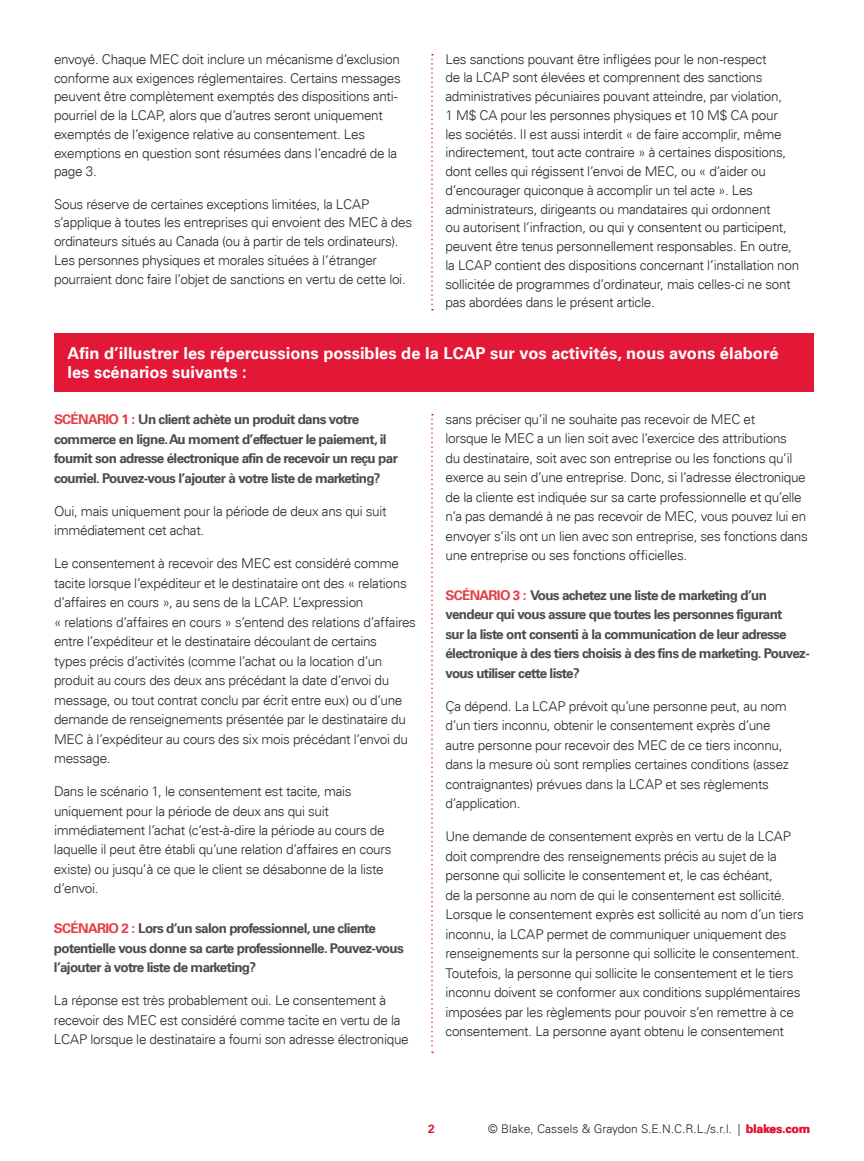
<style>
.page{position:relative;width:864px;height:1161px;background:#fff}
.page>*{position:absolute;margin:0;border:0;box-sizing:border-box;transform-origin:0 0}
.t1{font:700 16.5px/18.8px "Univers 65";color:#fff}
.t2{font:300 13.5px/19.5px "Univers";letter-spacing:-.02em;color:#292829}
.t3{font:700 13.5px/19.5px "Univers 65";letter-spacing:-.05em;color:#4c4c4e}
.t4{font:300 12px "Univers 45";color:#292829}
.t5{font:700 12px "Univers 65";color:#e31837}
.s1{color:#e53d44}
.s2{font-family:"Univers 65";font-weight:700;color:#e31837}
</style>
<div class="page">
<div style="left:54px;top:333px;width:759px;height:58px;background:#e31837"></div>
<svg style="left:431px;top:54px;width:2px;height:256px"></svg>
<svg style="left:431px;top:414px;width:2px;height:639px"></svg>
<p class="t2" style="left:54px;top:50px;width:348px;line-height:18.8px">envoyé. Chaque MEC doit inclure un mécanisme d’exclusion conforme aux exigences réglementaires. Certains messages peuvent être complètement exemptés des dispositions anti&shy;pourriel de la LCAP, alors que d’autres seront uniquement exemptés de l’exigence relative au consentement. Les exemptions en question sont résumées dans l’encadré de la page 3.</p>
<p class="t2" style="left:54px;top:194px;width:360px;line-height:18.8px">Sous réserve de certaines exceptions limitées, la LCAP s’applique à toutes les entreprises qui envoient des MEC à des ordinateurs situés au Canada (ou à partir de tels ordinateurs).<br>Les personnes physiques et morales situées à l’étranger pourraient donc faire l’objet de sanctions en vertu de cette loi.</p>
<p class="t2" style="left:445px;top:49px;width:355px;line-height:18.8px">Les sanctions pouvant être infligées pour le non-respect<br>de la LCAP sont élevées et comprennent des sanctions administratives pécuniaires pouvant atteindre, par violation,<br>1 M$ CA pour les personnes physiques et 10 M$ CA pour<br>les sociétés. Il est aussi interdit « de faire accomplir, même indirectement, tout acte contraire » à certaines dispositions, dont celles qui régissent l’envoi de MEC, ou « d’aider ou d’encourager quiconque à accomplir un tel acte ». Les administrateurs, dirigeants ou mandataires qui ordonnent<br>ou autorisent l’infraction, ou qui y consentent ou participent, peuvent être tenus personnellement responsables. En outre, la LCAP contient des dispositions concernant l’installation non sollicitée de programmes d’ordinateur, mais celles-ci ne sont pas abordées dans le présent article.</p>
<p class="t1" style="left:68px;top:344px;width:713px">Afin d’illustrer les répercussions possibles de la LCAP sur vos activités, nous avons élaboré les scénarios suivants :</p>
<p class="t3" style="left:54px;top:410px;width:345px"><span class="s1">SCÉNARIO 1 :</span> Un client achète un produit dans votre commerce en ligne. Au moment d’effectuer le paiement, il fournit son adresse électronique afin de recevoir un reçu par courriel. Pouvez-vous l’ajouter à votre liste de marketing?</p>
<p class="t2" style="left:54px;top:501px;width:334px">Oui, mais uniquement pour la période de deux ans qui suit immédiatement cet achat.</p>
<p class="t2" style="left:54px;top:554px;width:364px">Le consentement à recevoir des MEC est considéré comme tacite lorsque l’expéditeur et le destinataire ont des « relations d’affaires en cours », au sens de la LCAP. L’expression<br>« relations d’affaires en cours » s’entend des relations d’affaires entre l’expéditeur et le destinataire découlant de certains<br>types précis d’activités (comme l’achat ou la location d’un produit au cours des deux ans précédant la date d’envoi du message, ou tout contrat conclu par écrit entre eux) ou d’une demande de renseignements présentée par le destinataire du MEC à l’expéditeur au cours des six mois précédant l’envoi du message.</p>
<p class="t2" style="left:54px;top:781px;width:339px">Dans le scénario 1, le consentement est tacite, mais uniquement pour la période de deux ans qui suit immédiatement l’achat (c’est-à-dire la période au cours de laquelle il peut être établi qu’une relation d’affaires en cours existe) ou jusqu’à ce que le client se désabonne de la liste d’envoi.</p>
<p class="t3" style="left:54px;top:919px;width:351px"><span class="s1">SCÉNARIO 2 :</span> Lors d’un salon professionnel, une cliente potentielle vous donne sa carte professionnelle. Pouvez-vous l’ajouter à votre liste de marketing?</p>
<p class="t2" style="left:54px;top:991px;width:356px">La réponse est très probablement oui. Le consentement à recevoir des MEC est considéré comme tacite en vertu de la<br>LCAP lorsque le destinataire a fourni son adresse électronique</p>
<p class="t2" style="left:445px;top:409px;width:364px">sans préciser qu’il ne souhaite pas recevoir de MEC et<br>lorsque le MEC a un lien soit avec l’exercice des attributions<br>du destinataire, soit avec son entreprise ou les fonctions qu’il exerce au sein d’une entreprise. Donc, si l’adresse électronique de la cliente est indiquée sur sa carte professionnelle et qu’elle n’a pas demandé à ne pas recevoir de MEC, vous pouvez lui en envoyer s’ils ont un lien avec son entreprise, ses fonctions dans une entreprise ou ses fonctions officielles.</p>
<p class="t3" style="left:445px;top:585px;width:365px"><span class="s1">SCÉNARIO 3 :</span> Vous achetez une liste de marketing d’un vendeur qui vous assure que toutes les personnes figurant<br>sur la liste ont consenti à la communication de leur adresse électronique à des tiers choisis à des fins de marketing. Pouvez&shy;vous utiliser cette liste?</p>
<p class="t2" style="left:445px;top:696px;width:345px">Ça dépend. La LCAP prévoit qu’une personne peut, au nom d’un tiers inconnu, obtenir le consentement exprès d’une autre personne pour recevoir des MEC de ce tiers inconnu, dans la mesure où sont remplies certaines conditions (assez contraignantes) prévues dans la LCAP et ses règlements d’application.</p>
<p class="t2" style="left:445px;top:827px;width:360px">Une demande de consentement exprès en vertu de la LCAP doit comprendre des renseignements précis au sujet de la personne qui sollicite le consentement et, le cas échéant,<br>de la personne au nom de qui le consentement est sollicité.<br>Lorsque le consentement exprès est sollicité au nom d’un tiers inconnu, la LCAP permet de communiquer uniquement des renseignements sur la personne qui sollicite le consentement.<br>Toutefois, la personne qui sollicite le consentement et le tiers inconnu doivent se conformer aux conditions supplémentaires imposées par les règlements pour pouvoir s’en remettre à ce consentement. La personne ayant obtenu le consentement</p>
<p class="t5" style="left:428px;top:1122px;width:8px">2</p>
<p class="t4" style="left:488px;top:1121px;width:324px">© Blake, Cassels &amp; Graydon S.E.N.C.R.L./s.r.l. | <span class="s2">blakes.com</span></p>
</div>
